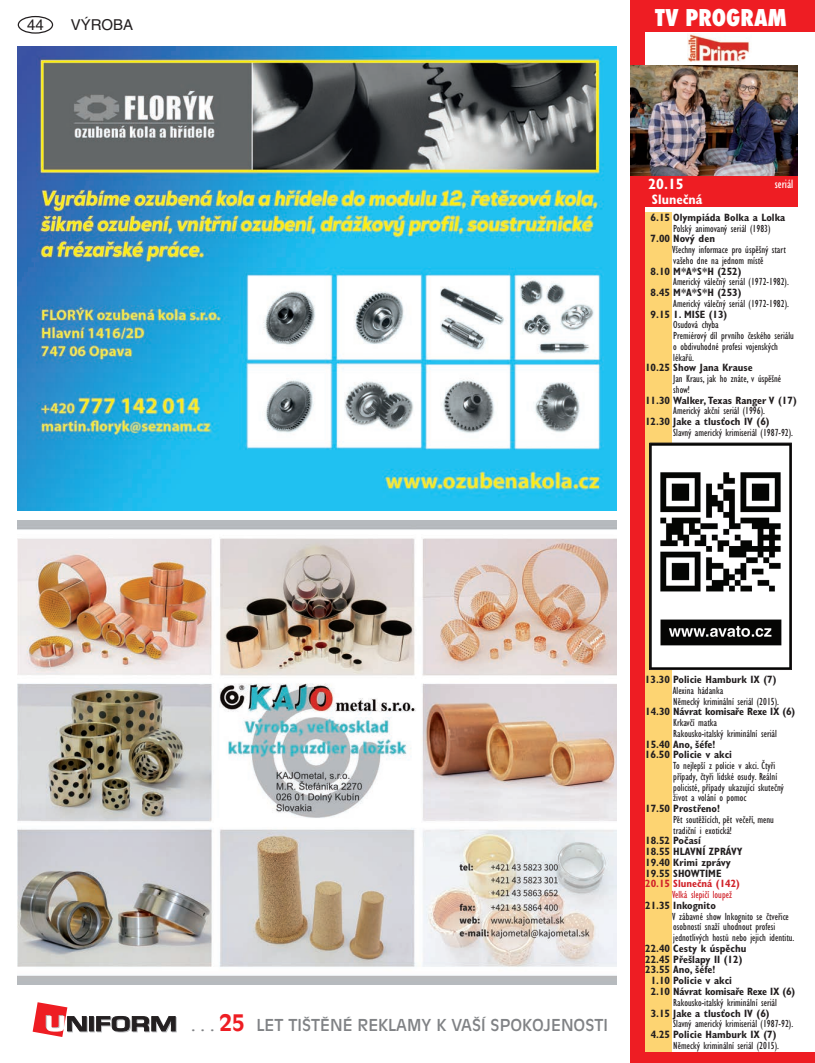
<style>
.page{position:relative;width:815px;height:1063px;background:#fff}
.page>*{position:absolute;margin:0;border:0;box-sizing:border-box;transform-origin:0 0}
.t1{font:800 condensed 22.5px "Futura";color:#fff}
.t2{font:16.25px "Antique Olive CE";color:#808285}
.t3{font:15px "Helvetica CE";color:#231f20}
.t4{font:700 condensed 15px "Gill Sans CE";color:#fff}
.t5{font:700 condensed 13.75px "Gill Sans CE";color:#fff}
.t6{font:condensed 12.5px "Gill Sans CE";color:#fff}
.t7{font:condensed 10.62px/10.8px "Gill Sans CE";color:#231f20}
.t8{font:700 condensed 10.62px/10.8px "Gill Sans CE";color:#231f20}
.t9{font:700 condensed 10.62px "Gill Sans CE";letter-spacing:-.02em;color:#231f20}
.t10{font:700 condensed 10.62px "Gill Sans CE";color:#d1232a}
.t11{font:condensed 10.62px "Gill Sans CE";color:#d1232a}
.s1{font-weight:700;font-size:22.5px;color:#ee1d23}
</style>
<div class="page">
<div style="left:18px;top:16px;width:35px;height:18px;border:1px solid #231f20;border-radius:50%"></div>
<svg style="left:90px;top:1017px;width:5px;height:15px"></svg>
<svg style="left:89px;top:1016px;width:5px;height:15px"></svg>
<svg style="left:96px;top:1016px;width:81px;height:16px"></svg>
<svg style="left:33px;top:1002px;width:55px;height:35px"></svg>
<img style="left:18px;top:46px;width:599px;height:464px">
<img style="left:18px;top:521px;width:599px;height:464px">
<div style="left:631px;top:0;width:184px;height:32px;background:#ee1d23"></div>
<div style="left:631px;top:175px;width:166px;height:32px;background:#ee1d23"></div>
<img style="left:687px;top:33px;width:63px;height:29px">
<div style="left:631px;top:0;width:14px;height:1063px;background:#ee1d23"></div>
<div style="left:631px;top:1052px;width:184px;height:11px;background:#ee1d23"></div>
<div style="left:645px;top:213px;width:26px;height:839px;background:#fdd472"></div>
<img style="left:631px;top:66px;width:166px;height:109px">
<img style="left:652px;top:445px;width:137px;height:223px">
<div style="left:650px;top:443px;width:141px;height:227px;border:1px solid #231f20"></div>
<h3 class="t3" style="left:27px;top:16px;width:18px">44</h3>
<h3 class="t3" style="left:71px;top:16px;width:64px">VÝROBA</h3>
<h1 class="t1" style="left:655px;top:2px;width:133px">TV PROGRAM</h1>
<h3 class="t4" style="left:648px;top:175px;width:37px">20.15</h3>
<p class="t5" style="left:652px;top:191px;width:52px">Slunečná</p>
<p class="t6" style="left:775px;top:176px;width:20px">seriál</p>
<p class="t8" style="left:651px;top:212px;width:136px">6.15 Olympiáda Bolka a Lolka</p>
<p class="t7" style="left:673px;top:223px;width:99px">Polský animovaný seriál (1983)</p>
<p class="t8" style="left:651px;top:233px;width:66px">7.00 Nový den</p>
<p class="t7" style="left:672px;top:244px;width:115px">Všechny informace pro úspěšný start vašeho dne na jednom místě</p>
<p class="t8" style="left:651px;top:266px;width:92px">8.10 M*A*S*H (252)</p>
<p class="t7" style="left:673px;top:276px;width:117px">Americký válečný seriál (1972-1982).</p>
<p class="t8" style="left:651px;top:287px;width:92px">8.45 M*A*S*H (253)</p>
<p class="t7" style="left:673px;top:298px;width:117px">Americký válečný seriál (1972-1982).</p>
<p class="t8" style="left:651px;top:309px;width:78px">9.15 1. MISE (13)</p>
<p class="t7" style="left:673px;top:319px;width:122px">Osudová chyba<br>Premiérový díl prvního českého seriálu o obdivuhodné profesi vojenských lékařů.</p>
<p class="t8" style="left:645px;top:362px;width:109px">10.25 Show Jana Krause</p>
<p class="t7" style="left:673px;top:373px;width:110px">Jan Kraus, jak ho znáte, v úspěšné show!</p>
<p class="t8" style="left:645px;top:395px;width:153px">11.30 Walker, Texas Ranger V (17)</p>
<p class="t7" style="left:673px;top:406px;width:93px">Americký akční seriál (1996).</p>
<p class="t8" style="left:645px;top:416px;width:126px">12.30 Jake a tlusťoch IV (6)</p>
<p class="t7" style="left:673px;top:427px;width:121px">Slavný americký krimiseriál (1987-92).</p>
<h2 class="t2" style="left:191px;top:1016px;width:418px">. . . <span class="s1">25</span> LET TIŠTĚNÉ REKLAMY K VAŠÍ SPOKOJENOSTI</h2>
<p class="t8" style="left:645px;top:674px;width:133px">13.30 Policie Hamburk IX (7)</p>
<p class="t7" style="left:673px;top:685px;width:108px">Alexina hádanka<br>Německý kriminální seriál (2015).</p>
<p class="t9" style="left:645px;top:706px;width:152px">14.30 Návrat komisaře Rexe IX (6)</p>
<p class="t7" style="left:673px;top:717px;width:105px">Krkavčí matka<br>Rakousko-italský kriminální seriál</p>
<p class="t8" style="left:645px;top:739px;width:89px">15.40 Ano, šéfe!<br>16.50 Policie v akci</p>
<p class="t7" style="left:673px;top:760px;width:112px">To nejlepší z policie v akci. Čtyři případy, čtyři lidské osudy. Reální policisté, případy ukazující skutečný život a volání o pomoc</p>
<p class="t8" style="left:645px;top:803px;width:76px">17.50 Prostřeno!</p>
<p class="t7" style="left:673px;top:814px;width:102px">Pět soutěžících, pět večeří, menu tradiční i exotická!</p>
<p class="t8" style="left:645px;top:836px;width:99px">18.52 Počasí<br>18.55 HLAVNÍ ZPRÁVY<br>19.40 Krimi zprávy<br>19.55 SHOWTIME</p>
<p class="t10" style="left:645px;top:878px;width:96px">20.15 Slunečná (142)</p>
<p class="t11" style="left:672px;top:888px;width:61px">Velká slepičí loupež</p>
<p class="t8" style="left:645px;top:900px;width:72px">21.35 Inkognito</p>
<p class="t7" style="left:672px;top:911px;width:124px">V zábavné show Inkognito se čtveřice osobností snaží uhodnout profesi jednotlivých hostů nebo jejich identitu.</p>
<p class="t8" style="left:645px;top:943px;width:103px">22.40 Cesty k úspěchu</p>
<p class="t8" style="left:645px;top:954px;width:99px">22.45 Přešlapy II (12)</p>
<p class="t8" style="left:645px;top:965px;width:72px">23.55 Ano, šéfe!</p>
<p class="t8" style="left:651px;top:975px;width:83px">1.10 Policie v akci</p>
<p class="t9" style="left:651px;top:985px;width:146px">2.10 Návrat komisaře Rexe IX (6)</p>
<p class="t7" style="left:673px;top:997px;width:105px">Rakousko-italský kriminální seriál</p>
<p class="t8" style="left:651px;top:1008px;width:120px">3.15 Jake a tlusťoch IV (6)</p>
<p class="t7" style="left:673px;top:1018px;width:121px">Slavný americký krimiseriál (1987-92).</p>
<p class="t8" style="left:651px;top:1029px;width:127px">4.25 Policie Hamburk IX (7)</p>
<p class="t7" style="left:673px;top:1040px;width:107px">Německý kriminální seriál (2015).</p>
</div>
